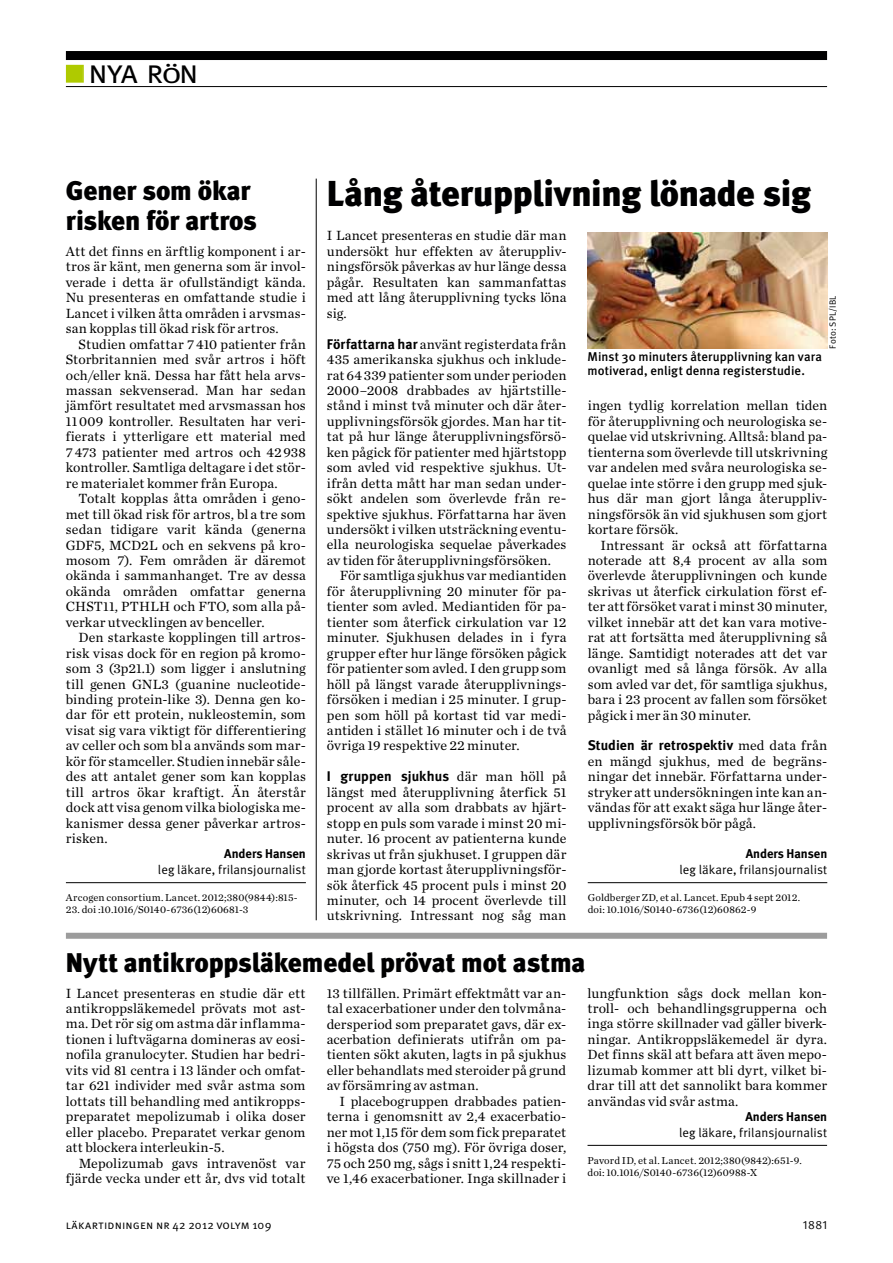
<style>
.page{position:relative;width:893px;height:1263px;background:#fff}
.page>*{position:absolute;margin:0;border:0;box-sizing:border-box;transform-origin:0 0}
.t1{font:36px "Meta LT Black";letter-spacing:-.01em;color:#000001}
.t2{font:33px "Meta LT Normal Small Caps";color:#000001}
.t3{font:27px/30px "Meta LT Black";letter-spacing:-.01em;color:#000001}
.t4{font:13.95px/15.5px "Chronicle LT Text";letter-spacing:.005em;color:#000001;text-align:justify}
.t5{font:13.95px "Meta LT Bold";letter-spacing:.005em;color:#000001}
.t6{font:12.75px "Meta LT Normal";letter-spacing:.005em;color:#000001}
.t7{font:12.75px/14.2px "Meta LT Medium";letter-spacing:.01em;color:#000001}
.t8{font:12.75px "Meta LT Bold";color:#000001}
.t9{font:12px "Meta LT Normal Small Caps";letter-spacing:.02em;color:#000001}
.t10{font:12px "Meta LT Normal Utilities";color:#000001}
.t11{font:10.5px/12px "Chronicle LT Text";letter-spacing:.01em;color:#000001}
.t12{font:9px "Meta LT Normal";letter-spacing:.025em;color:#000001}
.s1{color:#afca00}
.s2{font-size:28.05px}
.s3{font-family:"Meta LT Bold"}
.s4{font-family:"Chronicle LT Text"}
</style>
<div class="page">
<div style="left:66px;top:51px;width:761px;height:9px;background:#000001"></div>
<hr style="left:66px;top:86px;width:761px;height:1px;background:#000001">
<div style="left:66px;top:65px;width:18px;height:18px;border:2px solid #afca00"></div>
<hr style="left:588px;top:882px;width:239px;height:1px;background:#000001">
<hr style="left:66px;top:882px;width:240px;height:1px;background:#000001">
<img style="left:587px;top:232px;width:240px;height:117px">
<hr style="left:587px;top:1145px;width:240px;height:1px;background:#000001">
<div style="left:66px;top:933px;width:761px;height:6px;background:#9c9c9c"></div>
<hr style="left:316px;top:179px;width:1px;height:741px;background:#000001">
<h2 class="t2" style="left:66px;top:52px;width:134px"><span class="s1">■</span> nya r<span class="s2">ö</span>n</h2>
<h3 class="t3" style="left:66px;top:175px;width:193px">Gener som ökar risken för artros</h3>
<p class="t4" style="left:66px;top:243px;width:241px">Att det finns en ärftlig komponent i ar&shy;tros är känt, men generna som är invol&shy;verade i detta är ofullständigt kända.<br>Nu presenteras en omfattande studie i Lancet i vilken åtta områden i arvsmas&shy;san kopplas till ökad risk för artros.</p>
<p class="t4" style="left:66px;top:336px;width:241px;text-indent:13px">Studien omfattar 7410 patienter från Storbritannien med svår artros i höft och/eller knä. Dessa har fått hela arvs&shy;massan sekvenserad. Man har sedan jämfört resultatet med arvsmassan hos 11009 kontroller. Resultaten har veri&shy;fierats i ytterligare ett material med 7473 patienter med artros och 42938 kontroller. Samtliga deltagare i det stör&shy;re materialet kommer från Europa.</p>
<p class="t4" style="left:66px;top:491px;width:241px;text-indent:13px">Totalt kopplas åtta områden i geno&shy;met till ökad risk för artros, bl a tre som sedan tidigare varit kända (generna GDF5, MCD2L och en sekvens på kro&shy;mosom 7). Fem områden är däremot okända i sammanhanget. Tre av dessa okända områden omfattar generna CHST11, PTHLH och FTO, som alla på&shy;verkar utvecklingen av benceller.</p>
<p class="t4" style="left:66px;top:630px;width:242px;text-indent:13px">Den starkaste kopplingen till artros&shy;risk visas dock för en region på kromo&shy;som 3 (3p21.1) som ligger i anslutning till genen GNL3 (guanine nucleotide&shy;binding protein-like 3). Denna gen ko&shy;dar för ett protein, nukleostemin, som visat sig vara viktigt för differentiering av celler och som bl a används som mar&shy;kör för stamceller. Studien innebär såle&shy;des att antalet gener som kan kopplas till artros ökar kraftigt. Än återstår dock att visa genom vilka biologiska me&shy;kanismer dessa gener påverkar artros&shy;risken.</p>
<p class="t8" style="left:224px;top:846px;width:83px">Anders Hansen</p>
<p class="t6" style="left:158px;top:862px;width:149px">leg läkare, frilansjournalist</p>
<p class="t11" style="left:66px;top:892px;width:233px">Arcogen consortium. Lancet. 2012;380(9844):815-</p>
<p class="t11" style="left:66px;top:904px;width:184px">23. doi :10.1016/S0140-6736(12)60681-3</p>
<h1 class="t1" style="left:327px;top:172px;width:485px">Lång återupplivning lönade sig</h1>
<p class="t4" style="left:327px;top:228px;width:241px">I Lancet presenteras en studie där man undersökt hur effekten av återuppliv&shy;ningsförsök påverkas av hur länge dessa pågår. Resultaten kan sammanfattas med att lång återupplivning tycks löna sig.</p>
<p class="t4" style="left:327px;top:336px;width:241px;text-align:left"><span class="s3">Författarna har</span> använt registerdata från 435 amerikanska sjukhus och inklude&shy;rat 64339 patienter som under perioden 2000–2008 drabbades av hjärtstille&shy;stånd i minst två minuter och där åter&shy;upplivningsförsök gjordes. Man har tit&shy;tat på hur länge återupplivningsförsö&shy;ken pågick för patienter med hjärtstopp som avled vid respektive sjukhus. Ut&shy;ifrån detta mått har man sedan under&shy;sökt andelen som överlevde från re&shy;spektive sjukhus. Författarna har även undersökt i vilken utsträckning eventu&shy;ella neurologiska sequelae påverkades av tiden för återupplivningsförsöken.</p>
<p class="t4" style="left:327px;top:568px;width:241px;text-indent:13px">För samtliga sjukhus var mediantiden för återupplivning 20 minuter för pa&shy;tienter som avled. Mediantiden för pa&shy;tienter som återfick cirkulation var 12 minuter. Sjukhusen delades in i fyra grupper efter hur länge försöken pågick för patienter som avled. I den grupp som höll på längst varade återupplivnings&shy;försöken i median i 25 minuter. I grup&shy;pen som höll på kortast tid var medi&shy;antiden i stället 16 minuter och i de två övriga 19 respektive 22 minuter.</p>
<p class="t5" style="left:327px;top:768px;width:241px">I gruppen sjukhus <span class="s4">där man höll på</span></p>
<p class="t4" style="left:327px;top:784px;width:241px">längst med återupplivning återfick 51 procent av alla som drabbats av hjärt&shy;stopp en puls som varade i minst 20 mi&shy;nuter. 16 procent av patienterna kunde skrivas ut från sjukhuset. I gruppen där man gjorde kortast återupplivningsför&shy;sök återfick 45 procent puls i minst 20 minuter, och 14 procent överlevde till utskrivning. Intressant nog såg man</p>
<p class="t12" style="left:827px;top:349px;width:54px;rotate:-90deg">Foto: SPL/IBL</p>
<p class="t7" style="left:587px;top:349px;width:236px">Minst 30 minuters återupplivning kan vara motiverad, enligt denna registerstudie.</p>
<p class="t4" style="left:588px;top:398px;width:241px">ingen tydlig korrelation mellan tiden för återupplivning och neurologiska se&shy;quelae vid utskrivning. Alltså: bland pa&shy;tienterna som överlevde till utskrivning var andelen med svåra neurologiska se&shy;quelae inte större i den grupp med sjuk&shy;hus där man gjort långa återuppliv&shy;ningsförsök än vid sjukhusen som gjort kortare försök.</p>
<p class="t4" style="left:588px;top:537px;width:241px;text-indent:13px">Intressant är också att författarna noterade att 8,4 procent av alla som överlevde återupplivningen och kunde skrivas ut återfick cirkulation först ef&shy;ter att försöket varat i minst 30 minuter, vilket innebär att det kan vara motive&shy;rat att fortsätta med återupplivning så länge. Samtidigt noterades att det var ovanligt med så långa försök. Av alla som avled var det, för samtliga sjukhus, bara i 23 procent av fallen som försöket pågick i mer än 30 minuter.</p>
<p class="t5" style="left:588px;top:737px;width:241px">Studien är retrospektiv <span class="s4">med data från</span></p>
<p class="t4" style="left:588px;top:753px;width:241px">en mängd sjukhus, med de begräns&shy;ningar det innebär. Författarna under&shy;stryker att undersökningen inte kan an&shy;vändas för att exakt säga hur länge åter&shy;upplivningsförsök bör pågå.</p>
<p class="t8" style="left:746px;top:846px;width:83px">Anders Hansen</p>
<p class="t6" style="left:679px;top:862px;width:149px">leg läkare, frilansjournalist</p>
<p class="t11" style="left:588px;top:892px;width:214px">Goldberger ZD, et al. Lancet. Epub 4 sept 2012. doi: 10.1016/S0140-6736(12)60862-9</p>
<h3 class="t3" style="left:66px;top:947px;width:521px">Nytt antikroppsläkemedel prövat mot astma</h3>
<p class="t4" style="left:66px;top:985px;width:241px">I Lancet presenteras en studie där ett antikroppsläkemedel prövats mot ast&shy;ma. Det rör sig om astma där inflamma&shy;tionen i luftvägarna domineras av eosi&shy;nofila granulocyter. Studien har bedri&shy;vits vid 81 centra i 13 länder och omfat&shy;tar 621 individer med svår astma som lottats till behandling med antikropps&shy;preparatet mepolizumab i olika doser eller placebo. Preparatet verkar genom att blockera interleukin-5.</p>
<p class="t4" style="left:66px;top:1155px;width:241px;text-align:right">Mepolizumab gavs intravenöst var fjärde vecka under ett år, dvs vid totalt</p>
<p class="t4" style="left:587px;top:985px;width:241px">lungfunktion sågs dock mellan kon&shy;troll- och behandlingsgrupperna och inga större skillnader vad gäller biverk&shy;ningar. Antikroppsläkemedel är dyra.<br>Det finns skäl att befara att även mepo&shy;lizumab kommer att bli dyrt, vilket bi&shy;drar till att det sannolikt bara kommer användas vid svår astma.</p>
<p class="t8" style="left:745px;top:1109px;width:83px">Anders Hansen</p>
<p class="t6" style="left:679px;top:1125px;width:149px">leg läkare, frilansjournalist</p>
<p class="t11" style="left:587px;top:1154px;width:216px">Pavord ID, et al. Lancet. 2012;380(9842):651-9. doi: 10.1016/S0140-6736(12)60988-X</p>
<p class="t4" style="left:327px;top:985px;width:241px">13 tillfällen. Primärt effektmått var an&shy;tal exacerbationer under den tolvmåna&shy;dersperiod som preparatet gavs, där ex&shy;acerbation definierats utifrån om pa&shy;tienten sökt akuten, lagts in på sjukhus eller behandlats med steroider på grund av försämring av astman.</p>
<p class="t4" style="left:327px;top:1093px;width:241px;text-indent:13px">I placebogruppen drabbades patien&shy;terna i genomsnitt av 2,4 exacerbatio&shy;ner mot 1,15 för dem som fick preparatet i högsta dos (750 mg). För övriga doser, 75 och 250 mg, sågs i snitt 1,24 respekti&shy;ve 1,46 exacerbationer. Inga skillnader i</p>
<p class="t9" style="left:66px;top:1218px;width:207px">läkartidningen nr 42 2012 volym 109</p>
<p class="t10" style="left:803px;top:1218px;width:25px">1881</p>
</div>
